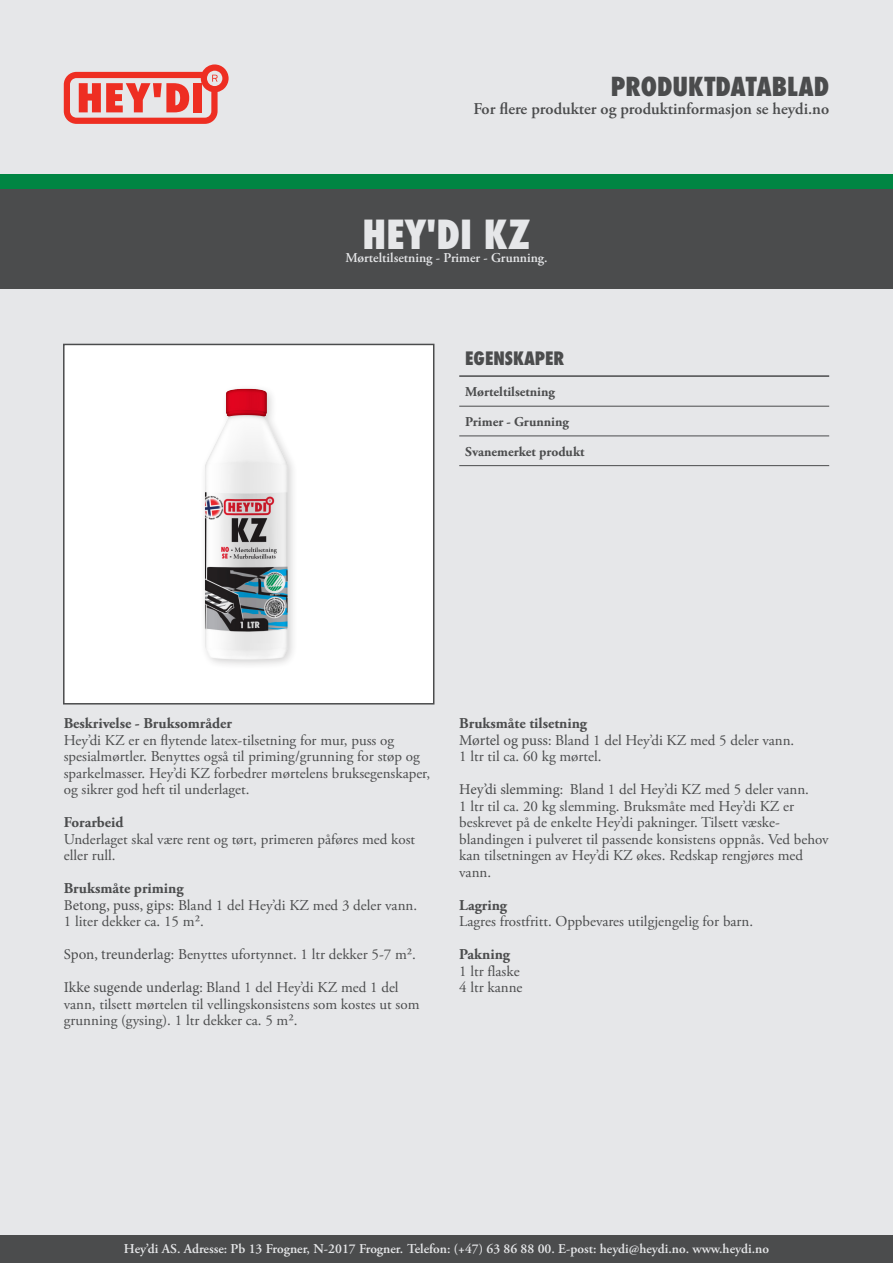
<style>
.page{position:relative;width:893px;height:1263px;background:#e6e7e9}
.page>*{position:absolute;margin:0;border:0;box-sizing:border-box;transform-origin:0 0}
.t1{font:800 condensed 39px "Futura";color:#e6e7e9}
.t2{font:800 condensed 25.5px "Futura";color:#4b4c4d}
.t3{font:800 condensed 18px "Futura";color:#4b4c4d}
.t4{font:600 16.5px "Adobe Garamond Pro";color:#4b4c4d}
.t5{font:15px/16.5px "Adobe Garamond Pro";color:#4b4c4d}
.t6{font:700 15px "Adobe Garamond Pro";color:#4b4c4d}
.t7{font:600 13.5px "Adobe Garamond Pro";color:#e6e7e9}
.t8{font:700 13.5px "Adobe Garamond Pro";color:#4b4c4d}
.s1{font-family:"Minion Pro"}
</style>
<div class="page">
<svg style="left:64px;top:64px;width:165px;height:60px"></svg>
<div style="left:0;top:189px;width:893px;height:100px;background:#4b4c4d"></div>
<div style="left:0;top:175px;width:893px;height:14px;background:#008543"></div>
<div style="left:64px;top:344px;width:370px;height:360px;background:#fff"></div>
<img style="left:204px;top:388px;width:89px;height:277px">
<div style="left:63px;top:344px;width:371px;height:360px;border:2px solid #4b4c4d"></div>
<hr style="left:459px;top:406px;width:370px;height:1px;background:#4b4c4d">
<hr style="left:459px;top:435px;width:370px;height:1px;background:#4b4c4d">
<hr style="left:459px;top:465px;width:370px;height:1px;background:#4b4c4d">
<hr style="left:459px;top:375px;width:370px;height:2px;background:#4b4c4d">
<div style="left:0;top:1235px;width:893px;height:28px;background:#4b4c4d"></div>
<p class="t2" style="left:611px;top:69px;width:220px">PRODUKTDATABLAD</p>
<p class="t4" style="left:473px;top:99px;width:357px">For flere produkter og produktinformasjon se heydi.no</p>
<p class="t1" style="left:363px;top:207px;width:169px">HEY'DI KZ</p>
<p class="t7" style="left:345px;top:250px;width:204px">Mørteltilsetning - Primer - Grunning.</p>
<p class="t3" style="left:465px;top:346px;width:101px">EGENSKAPER</p>
<p class="t8" style="left:465px;top:384px;width:91px">Mørteltilsetning</p>
<p class="t8" style="left:465px;top:414px;width:105px">Primer - Grunning</p>
<p class="t8" style="left:465px;top:443px;width:121px">Svanemerket produkt</p>
<p class="t6" style="left:64px;top:715px;width:170px">Beskrivelse - Bruksområder</p>
<p class="t5" style="left:64px;top:732px;width:368px">Hey’di KZ er en flytende latex-tilsetning for mur, puss og spesialmørtler. Benyttes også til priming/grunning for støp og sparkelmasser. Hey’di KZ forbedrer mørtelens bruksegenskaper, og sikrer god heft til underlaget.</p>
<p class="t6" style="left:64px;top:814px;width:61px">Forarbeid</p>
<p class="t5" style="left:64px;top:831px;width:353px">Underlaget skal være rent og tørt, primeren påføres med kost eller rull.</p>
<p class="t6" style="left:64px;top:880px;width:121px">Bruksmåte priming</p>
<p class="t5" style="left:64px;top:897px;width:355px"><span class="s1">Betong, puss, gips:</span> Bland 1 del Hey’di KZ med 3 deler vann.</p>
<p class="t5" style="left:64px;top:914px;width:142px">1 liter dekker ca. 15 m².</p>
<p class="t5" style="left:64px;top:947px;width:354px"><span class="s1">Spon, treunderlag:</span> Benyttes ufortynnet. 1 ltr dekker 5-7 m².</p>
<p class="t5" style="left:64px;top:980px;width:357px"><span class="s1">Ikke sugende underlag:</span> Bland 1 del Hey’di KZ med 1 del vann, tilsett mørtelen til vellingskonsistens som kostes ut som grunning (gysing). 1 ltr dekker ca. 5 m².</p>
<p class="t6" style="left:459px;top:715px;width:129px">Bruksmåte tilsetning</p>
<p class="t5" style="left:459px;top:732px;width:337px"><span class="s1">Mørtel og puss:</span> Bland 1 del Hey’di KZ med 5 deler vann.</p>
<p class="t5" style="left:459px;top:749px;width:144px">1 ltr til ca. 60 kg mørtel.</p>
<p class="t5" style="left:459px;top:782px;width:351px"><span class="s1">Hey’di slemming:</span> Bland 1 del Hey’di KZ med 5 deler vann.</p>
<p class="t5" style="left:459px;top:798px;width:336px">1 ltr til ca. 20 kg slemming. Bruksmåte med Hey’di KZ er beskrevet på de enkelte Hey’di pakninger. Tilsett væske-</p>
<p class="t5" style="left:459px;top:831px;width:371px">blandingen i pulveret til passende konsistens oppnås. Ved behov kan tilsetningen av Hey’di KZ økes. Redskap rengjøres med vann.</p>
<p class="t6" style="left:459px;top:896px;width:49px">Lagring</p>
<p class="t5" style="left:459px;top:914px;width:295px">Lagres frostfritt. Oppbevares utilgjengelig for barn.</p>
<p class="t6" style="left:459px;top:946px;width:52px">Pakning</p>
<p class="t5" style="left:459px;top:963px;width:62px">1 ltr flaske</p>
<p class="t5" style="left:459px;top:980px;width:65px">4 ltr kanne</p>
<p class="t7" style="left:124px;top:1241px;width:646px">Hey’di AS. Adresse: Pb 13 Frogner, N-2017 Frogner. Telefon: (+47) 63 86 88 00. E-post: heydi@heydi.no. www.heydi.no</p>
</div>
